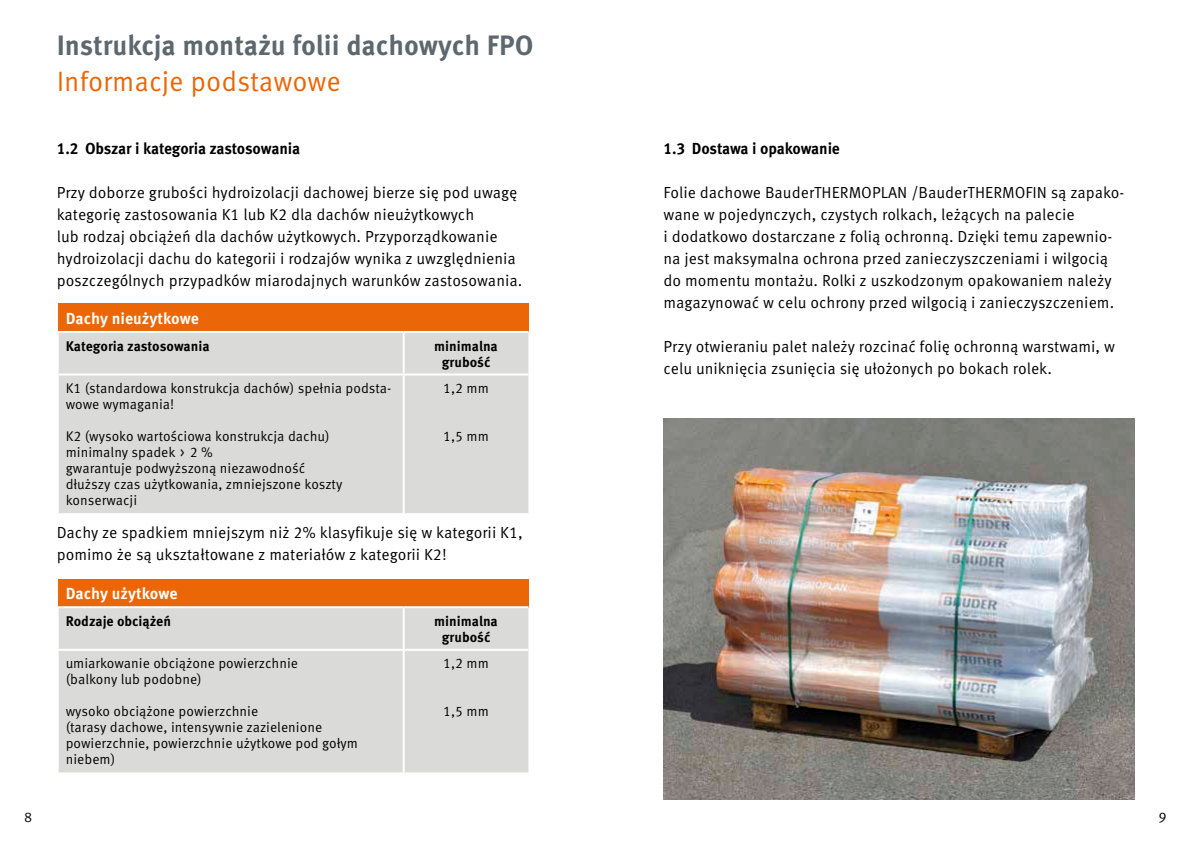
<style>
.page{position:relative;width:1191px;height:845px;background:#fff}
.page>*{position:absolute;margin:0;border:0;box-sizing:border-box;transform-origin:0 0}
.t1{font:700 28px "Meta Correspondence Pro";letter-spacing:-.005em;color:#5d676e;scale:.96 1}
.t2{font:28px "Meta Correspondence Pro";letter-spacing:-.005em;color:#eb6606}
.t3{font:16px/22px "Meta Correspondence Pro";color:#000}
.t4{font:700 16px "Meta Correspondence Pro";letter-spacing:-.015em;color:#000;scale:.95 1}
.t5{font:700 16px "Meta Correspondence Pro";color:#fff}
.t6{font:14px/16px "Meta Correspondence Pro";color:#000}
.t7{font:700 14px/16px "Meta Correspondence Pro";letter-spacing:-.005em;color:#000;text-align:center}
</style>
<div class="page">
<div style="left:58px;top:304px;width:470px;height:28px;background:#eb6606"></div>
<div style="left:59px;top:333px;width:469px;height:180px;background:#dadad9"></div>
<hr style="left:403px;top:333px;width:2px;height:40px;background:#fff">
<hr style="left:57px;top:373px;width:347px;height:2px;background:#fff">
<hr style="left:404px;top:373px;width:124px;height:2px;background:#fff">
<hr style="left:403px;top:375px;width:2px;height:138px;background:#fff">
<hr style="left:57px;top:331px;width:347px;height:2px;background:#fff">
<hr style="left:404px;top:331px;width:124px;height:2px;background:#fff">
<div style="left:58px;top:579px;width:470px;height:28px;background:#eb6606"></div>
<div style="left:59px;top:608px;width:469px;height:164px;background:#dadad9"></div>
<hr style="left:403px;top:608px;width:2px;height:41px;background:#fff">
<hr style="left:57px;top:649px;width:347px;height:2px;background:#fff">
<hr style="left:404px;top:649px;width:124px;height:2px;background:#fff">
<hr style="left:403px;top:651px;width:2px;height:121px;background:#fff">
<hr style="left:57px;top:606px;width:347px;height:2px;background:#fff">
<hr style="left:404px;top:606px;width:124px;height:2px;background:#fff">
<img style="left:663px;top:419px;width:471px;height:380px">
<p class="t6" style="left:24px;top:808px;width:10px">8</p>
<h1 class="t1" style="left:57px;top:24px;width:498px">Instrukcja montażu folii dachowych FPO</h1>
<h1 class="t2" style="left:57px;top:60px;width:286px">Informacje podstawowe</h1>
<p class="t4" style="left:57px;top:136px;width:258px">1.2 Obszar i kategoria zastosowania</p>
<p class="t3" style="left:57px;top:180px;width:467px">Przy doborze grubości hydroizolacji dachowej bierze się pod uwagę kategorię zastosowania K1 lub K2 dla dachów nieużytkowych<br>lub rodzaj obciążeń dla dachów użytkowych. Przyporządkowanie hydroizolacji dachu do kategorii i rodzajów wynika z uwzględnienia poszczególnych przypadków miarodajnych warunków zastosowania.</p>
<p class="t5" style="left:66px;top:306px;width:135px">Dachy nieużytkowe</p>
<p class="t7" style="left:66px;top:337px;width:145px">Kategoria zastosowania</p>
<p class="t7" style="left:434px;top:337px;width:65px">minimalna grubość</p>
<p class="t6" style="left:66px;top:379px;width:327px">K1 (standardowa konstrukcja dachów) spełnia podsta&shy;wowe wymagania!</p>
<p class="t6" style="left:66px;top:427px;width:278px">K2 (wysoko wartościowa konstrukcja dachu) minimalny spadek &gt; 2 %<br>gwarantuje podwyższoną niezawodność dłuższy czas użytkowania, zmniejszone koszty konserwacji</p>
<p class="t6" style="left:443px;top:379px;width:47px">1,2 mm</p>
<p class="t6" style="left:443px;top:427px;width:47px">1,5 mm</p>
<p class="t3" style="left:57px;top:520px;width:467px">Dachy ze spadkiem mniejszym niż 2% klasyfikuje się w kategorii K1, pomimo że są ukształtowane z materiałów z kategorii K2!</p>
<p class="t5" style="left:66px;top:581px;width:113px">Dachy użytkowe</p>
<p class="t7" style="left:66px;top:612px;width:107px">Rodzaje obciążeń</p>
<p class="t7" style="left:434px;top:612px;width:65px">minimalna grubość</p>
<p class="t6" style="left:66px;top:654px;width:234px">umiarkowanie obciążone powierzchnie (balkony lub podobne)</p>
<p class="t6" style="left:66px;top:702px;width:294px">wysoko obciążone powierzchnie<br>(tarasy dachowe, intensywnie zazielenione powierzchnie, powierzchnie użytkowe pod gołym niebem)</p>
<p class="t6" style="left:443px;top:654px;width:47px">1,2 mm</p>
<p class="t6" style="left:443px;top:702px;width:47px">1,5 mm</p>
<p class="t4" style="left:663px;top:136px;width:187px">1.3 Dostawa i opakowanie</p>
<p class="t3" style="left:663px;top:180px;width:462px">Folie dachowe BauderTHERMOPLAN /BauderTHERMOFIN są zapako&shy;wane w pojedynczych, czystych rolkach, leżących na palecie<br>i dodatkowo dostarczane z folią ochronną. Dzięki temu zapewnio&shy;na jest maksymalna ochrona przed zanieczyszczeniami i wilgocią do momentu montażu. Rolki z uszkodzonym opakowaniem należy magazynować w celu ochrony przed wilgocią i zanieczyszczeniem.</p>
<p class="t3" style="left:663px;top:334px;width:453px">Przy otwieraniu palet należy rozcinać folię ochronną warstwami, w celu uniknięcia zsunięcia się ułożonych po bokach rolek.</p>
<p class="t6" style="left:1158px;top:808px;width:10px">9</p>
</div>
